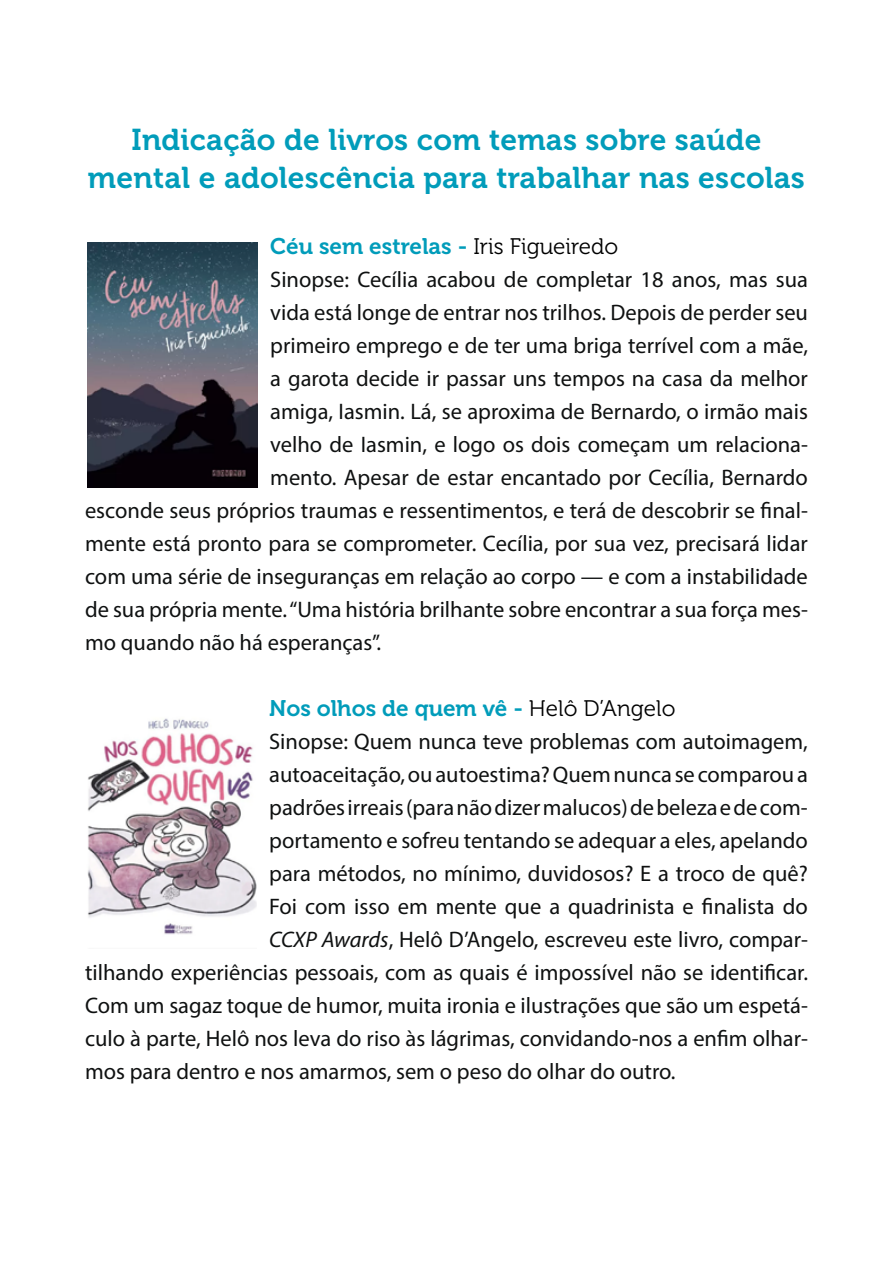
<style>
.page{position:relative;width:893px;height:1263px;background:#fff}
.page>*{position:absolute;margin:0;border:0;box-sizing:border-box;transform-origin:0 0}
.t1{font:30px/37.5px "Museo 700";letter-spacing:.01em;color:#019cba;text-align:center}
.t2{font:22.5px "Myriad Pro";color:#0f1111}
.t3{font:22.5px "Museo 700";color:#019cba}
.s1{font-family:"Museo 300";color:#000}
.s2{font-style:italic}
</style>
<div class="page">
<img style="left:87px;top:242px;width:170px;height:246px">
<img style="left:87px;top:718px;width:169px;height:217px">
<h1 class="t1" style="left:88px;top:121px;width:719px">Indicação de livros com temas sobre saúde mental e adolescência para trabalhar nas escolas</h1>
<p class="t3" style="left:270px;top:233px;width:349px">Céu sem estrelas - <span class="s1">Iris Figueiredo</span></p>
<p class="t2" style="left:270px;top:265px;width:539px">Sinopse: Cecília acabou de completar 18 anos, mas sua</p>
<p class="t2" style="left:270px;top:298px;width:539px">vida está longe de entrar nos trilhos. Depois de perder seu</p>
<p class="t2" style="left:270px;top:331px;width:539px">primeiro emprego e de ter uma briga terrível com a mãe,</p>
<p class="t2" style="left:270px;top:364px;width:539px">a garota decide ir passar uns tempos na casa da melhor</p>
<p class="t2" style="left:270px;top:397px;width:539px">amiga, Iasmin. Lá, se aproxima de Bernardo, o irmão mais</p>
<p class="t2" style="left:270px;top:430px;width:539px">velho de Iasmin, e logo os dois começam um relaciona-</p>
<p class="t2" style="left:270px;top:463px;width:539px">mento. Apesar de estar encantado por Cecília, Bernardo</p>
<p class="t2" style="left:85px;top:496px;width:724px">esconde seus próprios traumas e ressentimentos, e terá de descobrir se final-</p>
<p class="t2" style="left:85px;top:529px;width:724px">mente está pronto para se comprometer. Cecília, por sua vez, precisará lidar</p>
<p class="t2" style="left:85px;top:562px;width:724px">com uma série de inseguranças em relação ao corpo — e com a instabilidade</p>
<p class="t2" style="left:85px;top:595px;width:724px">de sua própria mente. “Uma história brilhante sobre encontrar a sua força mes-</p>
<p class="t2" style="left:85px;top:628px;width:298px">mo quando não há esperanças”.</p>
<p class="t3" style="left:269px;top:695px;width:408px">Nos olhos de quem vê - <span class="s1">Helô D’Angelo</span></p>
<p class="t2" style="left:269px;top:727px;width:540px">Sinopse: Quem nunca teve problemas com autoimagem,</p>
<p class="t2" style="left:269px;top:760px;width:540px">autoaceitação, ou autoestima? Quem nunca se comparou a</p>
<p class="t2" style="left:269px;top:793px;width:540px">padrões irreais (para não dizer malucos) de beleza e de com-</p>
<p class="t2" style="left:269px;top:826px;width:540px">portamento e sofreu tentando se adequar a eles, apelando</p>
<p class="t2" style="left:269px;top:859px;width:540px">para métodos, no mínimo, duvidosos? E a troco de quê?</p>
<p class="t2" style="left:269px;top:892px;width:540px">Foi com isso em mente que a quadrinista e finalista do</p>
<p class="t2" style="left:269px;top:925px;width:540px"><span class="s2">CCXP Awards</span>, Helô D’Angelo, escreveu este livro, compar-</p>
<p class="t2" style="left:85px;top:958px;width:724px">tilhando experiências pessoais, com as quais é impossível não se identificar.</p>
<p class="t2" style="left:85px;top:991px;width:724px">Com um sagaz toque de humor, muita ironia e ilustrações que são um espetá-</p>
<p class="t2" style="left:85px;top:1024px;width:724px">culo à parte, Helô nos leva do riso às lágrimas, convidando-nos a enfim olhar-</p>
<p class="t2" style="left:85px;top:1057px;width:592px">mos para dentro e nos amarmos, sem o peso do olhar do outro.</p>
</div>
